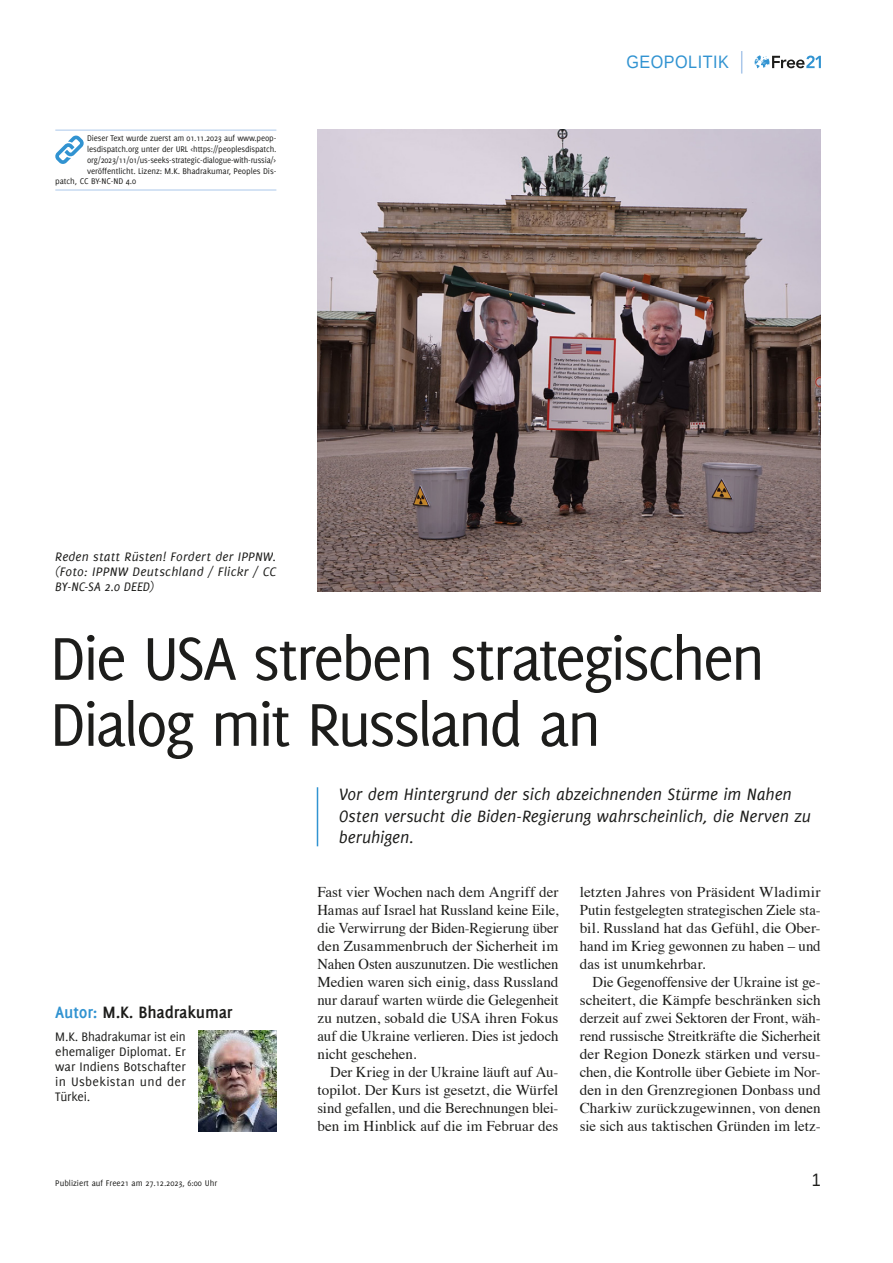
<style>
.page{position:relative;width:893px;height:1263px;background:#fff}
.page>*{position:absolute;margin:0;border:0;box-sizing:border-box;transform-origin:0 0}
.t1{font:66px/66px "Delicious";letter-spacing:-.045em;color:#1d1d1b}
.t2{font:italic 18px/21.6px "Delicious";color:#1d1d1b}
.t3{font:700 18px "Delicious";letter-spacing:-.01em;color:#1d1d1b}
.t4{font:18px "Liberation Sans";letter-spacing:.03em;color:#3193d1;scale:.9 1}
.t5{font:18px "Liberation Sans";color:#1d1d1b;scale:.9 1}
.t6{font:15px/18px "Times";letter-spacing:-.005em;color:#1d1d1b;text-align:justify}
.t7{font:13.5px/15px "Delicious";color:#1d1d1b;text-align:justify}
.t8{font:italic 13.5px/15px "Delicious";letter-spacing:.015em;color:#1d1d1b;text-align:justify}
.t9{font:9px "Delicious";letter-spacing:-.015em;color:#1d1d1b}
.s1{color:#3193d1}
</style>
<div class="page">
<svg style="left:755px;top:55px;width:66px;height:13px"></svg>
<svg style="left:741px;top:51px;width:1px;height:23px"></svg>
<hr style="left:317px;top:787px;width:1px;height:59px;background:#3193d1">
<img style="left:317px;top:130px;width:504px;height:461px">
<img style="left:199px;top:1031px;width:77px;height:101px">
<hr style="left:55px;top:130px;width:221px;height:1px;background:#aac7ea">
<hr style="left:55px;top:190px;width:221px;height:1px;background:#aac7ea">
<svg style="left:55px;top:135px;width:29px;height:29px"></svg>
<p class="t9" style="left:87px;top:133px;width:191px">Dieser Text wurde zuerst am 01.11.2023 auf www.peop-</p>
<p class="t9" style="left:87px;top:144px;width:191px">lesdispatch.org unter der URL &lt;https://peoplesdispatch.</p>
<p class="t9" style="left:87px;top:155px;width:191px">org/2023/11/01/us-seeks-strategic-dialogue-with-russia/&gt;</p>
<p class="t9" style="left:87px;top:165px;width:191px">veröffentlicht. Lizenz: M.K. Bhadrakumar, Peoples Dis-</p>
<p class="t9" style="left:55px;top:176px;width:82px">patch, CC BY-NC-ND 4.0</p>
<p class="t8" style="left:55px;top:549px;width:223px">Reden statt Rüsten! Fordert der IPPNW. (Foto: IPPNW Deutschland / Flickr / CC BY-NC-SA 2.0 DEED)</p>
<p class="t4" style="left:626px;top:51px;width:115px">GEOPOLITIK</p>
<h1 class="t1" style="left:50px;top:624px;width:717px">Die USA streben strategischen<br>Dialog mit Russland an</h1>
<p class="t3" style="left:55px;top:1002px;width:179px"><span class="s1">Autor:</span> M.K. Bhadrakumar</p>
<p class="t7" style="left:55px;top:1029px;width:132px">M.K. Bhadrakumar ist ein ehemaliger Diplomat. Er war Indiens Botschafter in Usbekistan und der Türkei.</p>
<p class="t2" style="left:339px;top:783px;width:474px">Vor dem Hintergrund der sich abzeichnenden Stürme im Nahen<br>Osten versucht die Biden-Regierung wahrscheinlich, die Nerven zu beruhigen.</p>
<p class="t6" style="left:317px;top:882px;width:242px">Fast vier Wochen nach dem Angriff der Hamas auf Israel hat Russland keine Eile, die Verwirrung der Biden-Regierung über den Zusammenbruch der Sicherheit im Nahen Osten auszunutzen. Die westlichen Medien waren sich einig, dass Russland nur darauf warten würde die Gelegenheit zu nutzen, sobald die USA ihren Fokus auf die Ukraine verlieren. Dies ist jedoch nicht geschehen.</p>
<p class="t6" style="left:317px;top:1062px;width:242px;text-indent:13px">Der Krieg in der Ukraine läuft auf Au&shy;topilot. Der Kurs ist gesetzt, die Würfel sind gefallen, und die Berechnungen blei&shy;ben im Hinblick auf die im Februar des</p>
<p class="t6" style="left:580px;top:882px;width:242px">letzten Jahres von Präsident Wladimir Putin festgelegten strategischen Ziele sta&shy;bil. Russland hat das Gefühl, die Ober&shy;hand im Krieg gewonnen zu haben – und das ist unumkehrbar.</p>
<p class="t6" style="left:580px;top:972px;width:242px;text-indent:13px">Die Gegenoffensive der Ukraine ist ge&shy;scheitert, die Kämpfe beschränken sich derzeit auf zwei Sektoren der Front, wäh&shy;rend russische Streitkräfte die Sicherheit der Region Donezk stärken und versu&shy;chen, die Kontrolle über Gebiete im Nor&shy;den in den Grenzregionen Donbass und Charkiw zurückzugewinnen, von denen sie sich aus taktischen Gründen im letz-</p>
<p class="t9" style="left:55px;top:1177px;width:163px">Publiziert auf Free21 am 27.12.2023, 6:00 Uhr</p>
<p class="t5" style="left:812px;top:1168px;width:12px">1</p>
</div>
